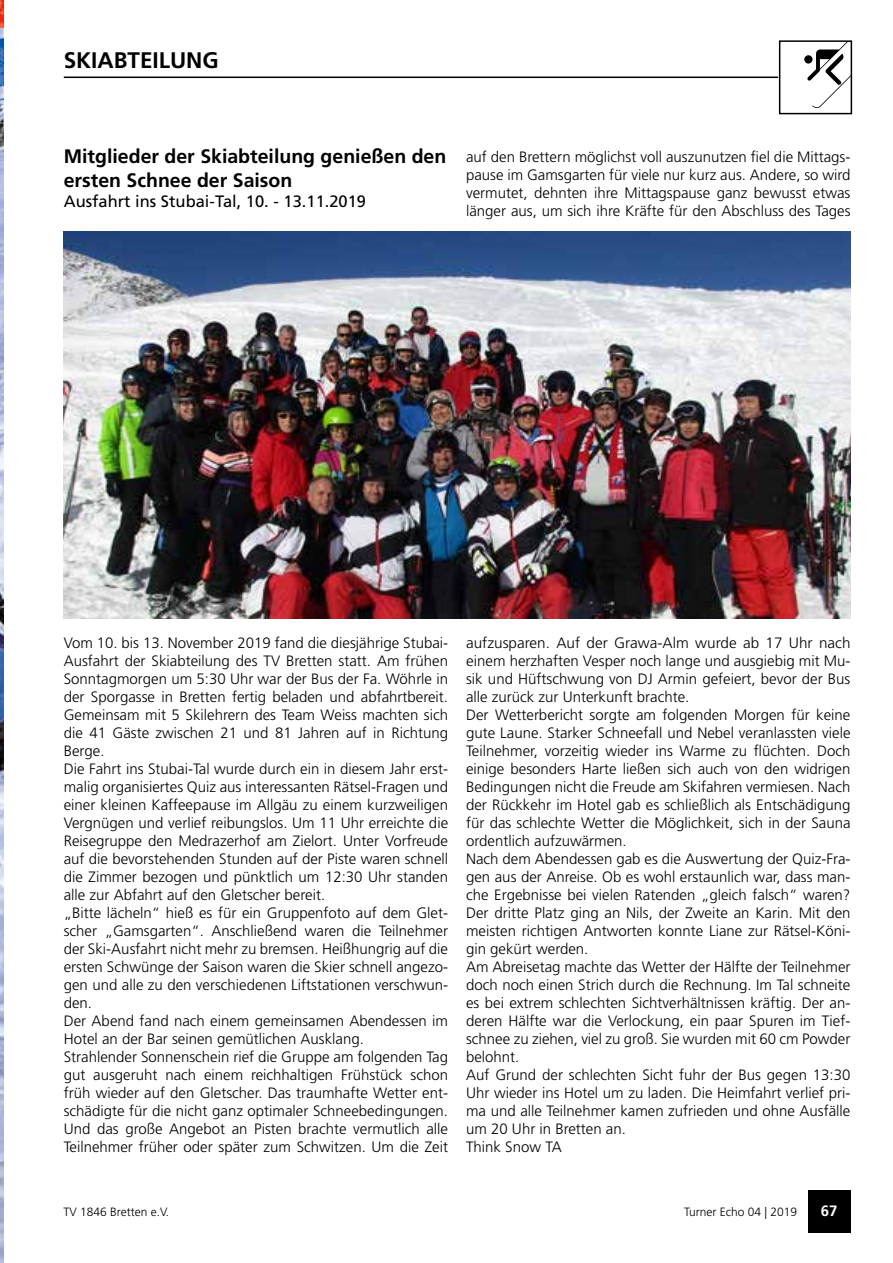
<style>
.page{position:relative;width:893px;height:1263px;background:#fff}
.page>*{position:absolute;margin:0;border:0;box-sizing:border-box;transform-origin:0 0}
.t1{font:700 22.5px "Frutiger LT Std";color:#000}
.t2{font:700 19.5px/23.4px "Frutiger LT Std";color:#000}
.t3{font:16.5px "Frutiger LT Std";color:#000}
.t4{font:300 15px/18px "Frutiger LT Std";color:#000}
.t5{font:700 15px "Frutiger LT Std";color:#fff}
.t6{font:300 12px "Frutiger LT Std";color:#000}
</style>
<div class="page">
<div style="left:808px;top:1191px;width:42px;height:42px;background:#000"></div>
<svg style="left:804px;top:55px;width:8px;height:9px"></svg>
<svg style="left:806px;top:43px;width:43px;height:65px"></svg>
<div style="left:779px;top:40px;width:73px;height:74px;border:2px solid #000"></div>
<hr style="left:64px;top:77px;width:714px;height:1px;background:#000">
<img style="left:0;top:232px;width:4px;height:1031px">
<svg style="left:0;top:0;width:4px;height:232px"></svg>
<img style="left:64px;top:232px;width:786px;height:387px">
<h1 class="t1" style="left:64px;top:47px;width:157px">SKIABTEILUNG</h1>
<h2 class="t2" style="left:64px;top:145px;width:384px">Mitglieder der Skiabteilung genießen den ersten Schnee der Saison</h2>
<p class="t3" style="left:64px;top:191px;width:304px">Ausfahrt ins Stubai-Tal, 10. - 13.11.2019</p>
<p class="t4" style="left:466px;top:148px;width:386px;text-align:justify">auf den Brettern möglichst voll auszunutzen fiel die Mittags&shy;pause im Gamsgarten für viele nur kurz aus. Andere, so wird vermutet, dehnten ihre Mittagspause ganz bewusst etwas länger aus, um sich ihre Kräfte für den Abschluss des Tages</p>
<p class="t4" style="left:64px;top:634px;width:386px">Vom 10. bis 13. November 2019 fand die diesjährige Stubai-Ausfahrt der Skiabteilung des TV Bretten statt. Am frühen Sonntagmorgen um 5:30 Uhr war der Bus der Fa. Wöhrle in der Sporgasse in Bretten fertig beladen und abfahrtbereit.<br>Gemeinsam mit 5 Skilehrern des Team Weiss machten sich die 41 Gäste zwischen 21 und 81 Jahren auf in Richtung Berge.<br>Die Fahrt ins Stubai-Tal wurde durch ein in diesem Jahr erst&shy;malig organisiertes Quiz aus interessanten Rätsel-Fragen und einer kleinen Kaffeepause im Allgäu zu einem kurzweiligen Vergnügen und verlief reibungslos. Um 11 Uhr erreichte die Reisegruppe den Medrazerhof am Zielort. Unter Vorfreude auf die bevorstehenden Stunden auf der Piste waren schnell die Zimmer bezogen und pünktlich um 12:30 Uhr standen alle zur Abfahrt auf den Gletscher bereit.<br>„Bitte lächeln“ hieß es für ein Gruppenfoto auf dem Glet&shy;scher „Gamsgarten“. Anschließend waren die Teilnehmer der Ski-Ausfahrt nicht mehr zu bremsen. Heißhungrig auf die ersten Schwünge der Saison waren die Skier schnell angezo&shy;gen und alle zu den verschiedenen Liftstationen verschwun&shy;den.<br>Der Abend fand nach einem gemeinsamen Abendessen im Hotel an der Bar seinen gemütlichen Ausklang.<br>Strahlender Sonnenschein rief die Gruppe am folgenden Tag gut ausgeruht nach einem reichhaltigen Frühstück schon früh wieder auf den Gletscher. Das traumhafte Wetter ent&shy;schädigte für die nicht ganz optimaler Schneebedingungen.<br>Und das große Angebot an Pisten brachte vermutlich alle Teilnehmer früher oder später zum Schwitzen. Um die Zeit</p>
<p class="t4" style="left:466px;top:634px;width:386px">aufzusparen. Auf der Grawa-Alm wurde ab 17 Uhr nach einem herzhaften Vesper noch lange und ausgiebig mit Mu&shy;sik und Hüftschwung von DJ Armin gefeiert, bevor der Bus alle zurück zur Unterkunft brachte.<br>Der Wetterbericht sorgte am folgenden Morgen für keine gute Laune. Starker Schneefall und Nebel veranlassten viele Teilnehmer, vorzeitig wieder ins Warme zu flüchten. Doch einige besonders Harte ließen sich auch von den widrigen Bedingungen nicht die Freude am Skifahren vermiesen. Nach der Rückkehr im Hotel gab es schließlich als Entschädigung für das schlechte Wetter die Möglichkeit, sich in der Sauna ordentlich aufzuwärmen.<br>Nach dem Abendessen gab es die Auswertung der Quiz-Fra&shy;gen aus der Anreise. Ob es wohl erstaunlich war, dass man&shy;che Ergebnisse bei vielen Ratenden „gleich falsch“ waren?<br>Der dritte Platz ging an Nils, der Zweite an Karin. Mit den meisten richtigen Antworten konnte Liane zur Rätsel-Köni&shy;gin gekürt werden.<br>Am Abreisetag machte das Wetter der Hälfte der Teilnehmer doch noch einen Strich durch die Rechnung. Im Tal schneite es bei extrem schlechten Sichtverhältnissen kräftig. Der an&shy;deren Hälfte war die Verlockung, ein paar Spuren im Tief&shy;schnee zu ziehen, viel zu groß. Sie wurden mit 60 cm Powder belohnt.<br>Auf Grund der schlechten Sicht fuhr der Bus gegen 13:30<br>Uhr wieder ins Hotel um zu laden. Die Heimfahrt verlief pri&shy;ma und alle Teilnehmer kamen zufrieden und ohne Ausfälle um 20 Uhr in Bretten an.<br>Think Snow TA</p>
<p class="t6" style="left:64px;top:1205px;width:107px">TV 1846 Bretten e.V.</p>
<p class="t6" style="left:684px;top:1205px;width:115px">Turner Echo 04 | 2019</p>
<p class="t5" style="left:821px;top:1202px;width:18px">67</p>
</div>
